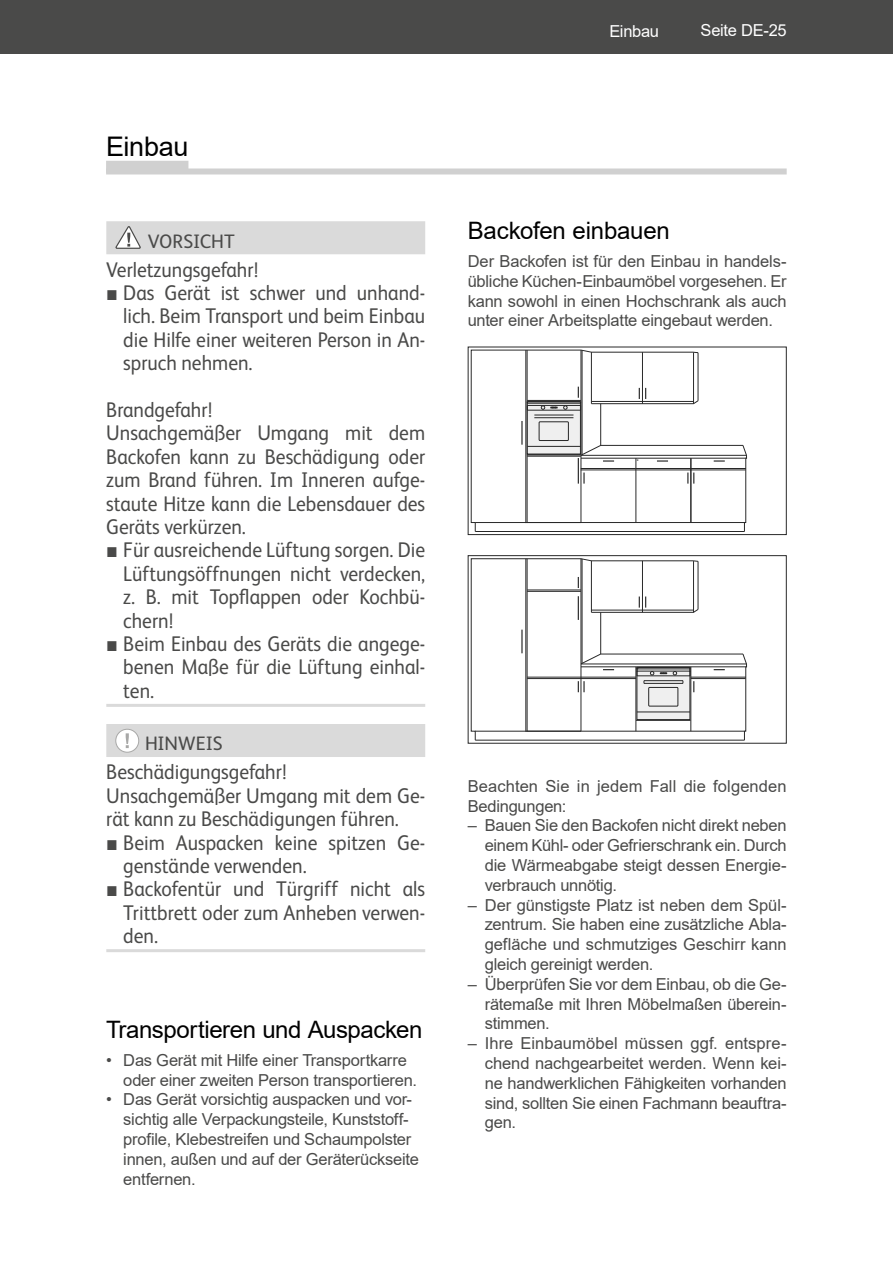
<style>
.page{position:relative;width:893px;height:1263px;background:#fff}
.page>*{position:absolute;margin:0;border:0;box-sizing:border-box;transform-origin:0 0}
.t1{font:27px "Arial";letter-spacing:-.01em;color:#000}
.t2{font:24px "Arial";letter-spacing:-.015em;color:#000}
.t3{font:21.3px/23.4px "FS Albert";color:#4a4a49;text-align:justify;scale:.92 1}
.t4{font:19.5px "FS Albert";color:#4a4a49}
.t5{font:16.5px/19.8px "Arial";letter-spacing:-.015em;color:#4a4a49;text-align:justify}
.t6{font:16.5px/19.8px "Arial";letter-spacing:.005em;color:#4a4a49}
.t7{font:16.5px "Arial";letter-spacing:-.015em;color:#fff}
.s1{font-family:"Arial"}
</style>
<div class="page">
<div style="left:0;top:0;width:893px;height:54px;background:#4a4a49"></div>
<div style="left:106px;top:161px;width:82px;height:12px;background:#d0d0d0"></div>
<div style="left:106px;top:168px;width:681px;height:6px;background:#d0d0d0"></div>
<div style="left:106px;top:221px;width:319px;height:33px;background:#dadada"></div>
<hr style="left:106px;top:704px;width:319px;height:3px;background:#dadada">
<div style="left:106px;top:724px;width:319px;height:33px;background:#dadada"></div>
<hr style="left:106px;top:949px;width:319px;height:3px;background:#dadada">
<svg style="left:116px;top:226px;width:25px;height:23px"></svg>
<div style="left:116px;top:729px;width:23px;height:23px;background:#fff;border-radius:50%"></div>
<div style="left:116px;top:729px;width:23px;height:23px;border:1px solid #a8a8a7;border-radius:50%"></div>
<svg style="left:126px;top:733px;width:3px;height:15px"></svg>
<svg style="left:470px;top:349px;width:277px;height:183px"></svg>
<div style="left:539px;top:422px;width:29px;height:19px;border:1px solid #000"></div>
<div style="left:468px;top:347px;width:319px;height:188px;border:1px solid #000"></div>
<svg style="left:470px;top:558px;width:277px;height:183px"></svg>
<div style="left:649px;top:687px;width:29px;height:19px;border:1px solid #000"></div>
<h1 class="t1" style="left:106px;top:128px;width:84px">Einbau</h1>
<p class="t4" style="left:148px;top:228px;width:89px">VORSICHT</p>
<p class="t3" style="left:106px;top:256px;width:167px">Verletzungsgefahr!</p>
<p class="t3" style="left:123px;top:280px;width:330px;text-indent:-17px"><span class="s1">■</span> Das Gerät ist schwer und unhand&shy;lich. Beim Transport und beim Einbau die Hilfe einer weiteren Person in An&shy;spruch nehmen.</p>
<p class="t3" style="left:106px;top:397px;width:348px;text-align:left">Brandgefahr!<br>Unsachgemäßer Umgang mit dem<br>Backofen kann zu Beschädigung oder zum Brand führen. Im Inneren aufge&shy;staute Hitze kann die Lebensdauer des<br>Geräts verkürzen.</p>
<p class="t3" style="left:123px;top:537px;width:330px;text-indent:-17px"><span class="s1">■</span> Für ausreichende Lüftung sorgen. Die Lüftungsöffnungen nicht verdecken, z. B. mit Topflappen oder Kochbü&shy;chern!</p>
<p class="t3" style="left:123px;top:631px;width:330px;text-indent:-17px"><span class="s1">■</span> Beim Einbau des Geräts die angege&shy;benen Maße für die Lüftung einhal&shy;ten.</p>
<p class="t4" style="left:145px;top:731px;width:79px">HINWEIS</p>
<p class="t3" style="left:106px;top:759px;width:348px;text-align:left">Beschädigungsgefahr!<br>Unsachgemäßer Umgang mit dem Ge&shy;rät kann zu Beschädigungen führen.</p>
<p class="t3" style="left:123px;top:829px;width:330px;text-indent:-17px"><span class="s1">■</span> Beim Auspacken keine spitzen Ge&shy;genstände verwenden.</p>
<p class="t3" style="left:123px;top:876px;width:330px;text-indent:-17px"><span class="s1">■</span> Backofentür und Türgriff nicht als Trittbrett oder zum Anheben verwen&shy;den.</p>
<h2 class="t2" style="left:106px;top:1012px;width:318px">Transportieren und Auspacken</h2>
<p class="t5" style="left:123px;top:1050px;width:295px;text-indent:-17px">• Das Gerät mit Hilfe einer Transportkarre oder einer zweiten Person transportieren.</p>
<p class="t5" style="left:123px;top:1089px;width:297px;text-align:left;text-indent:-17px">• Das Gerät vorsichtig auspacken und vor&shy;sichtig alle Verpackungsteile, Kunststoff&shy;profile, Klebestreifen und Schaumpolster innen, außen und auf der Geräterückseite entfernen.</p>
<p class="t7" style="left:609px;top:20px;width:51px">Einbau</p>
<p class="t7" style="left:700px;top:19px;width:88px">Seite DE-25</p>
<h2 class="t2" style="left:468px;top:214px;width:204px">Backofen einbauen</h2>
<p class="t5" style="left:468px;top:251px;width:320px">Der Backofen ist für den Einbau in handels&shy;übliche Küchen-Einbaumöbel vorgesehen. Er kann sowohl in einen Hochschrank als auch unter einer Arbeitsplatte eingebaut werden.</p>
<p class="t6" style="left:468px;top:776px;width:320px">Beachten Sie in jedem Fall die folgenden<br>Bedingungen:</p>
<p class="t5" style="left:485px;top:815px;width:303px;text-indent:-17px">– Bauen Sie den Backofen nicht direkt neben einem Kühl- oder Gefrierschrank ein. Durch die Wärmeabgabe steigt dessen Energie&shy;verbrauch unnötig.</p>
<p class="t5" style="left:485px;top:895px;width:303px;text-indent:-17px">– Der günstigste Platz ist neben dem Spül&shy;zentrum. Sie haben eine zusätzliche Abla&shy;gefläche und schmutziges Geschirr kann gleich gereinigt werden.</p>
<p class="t5" style="left:485px;top:974px;width:303px;text-indent:-17px">– Überprüfen Sie vor dem Einbau, ob die Ge&shy;rätemaße mit Ihren Möbelmaßen überein&shy;stimmen.</p>
<p class="t5" style="left:485px;top:1033px;width:303px;text-indent:-17px">– Ihre Einbaumöbel müssen ggf. entspre&shy;chend nachgearbeitet werden. Wenn kei&shy;ne handwerklichen Fähigkeiten vorhanden sind, sollten Sie einen Fachmann beauftra&shy;gen.</p>
</div>
